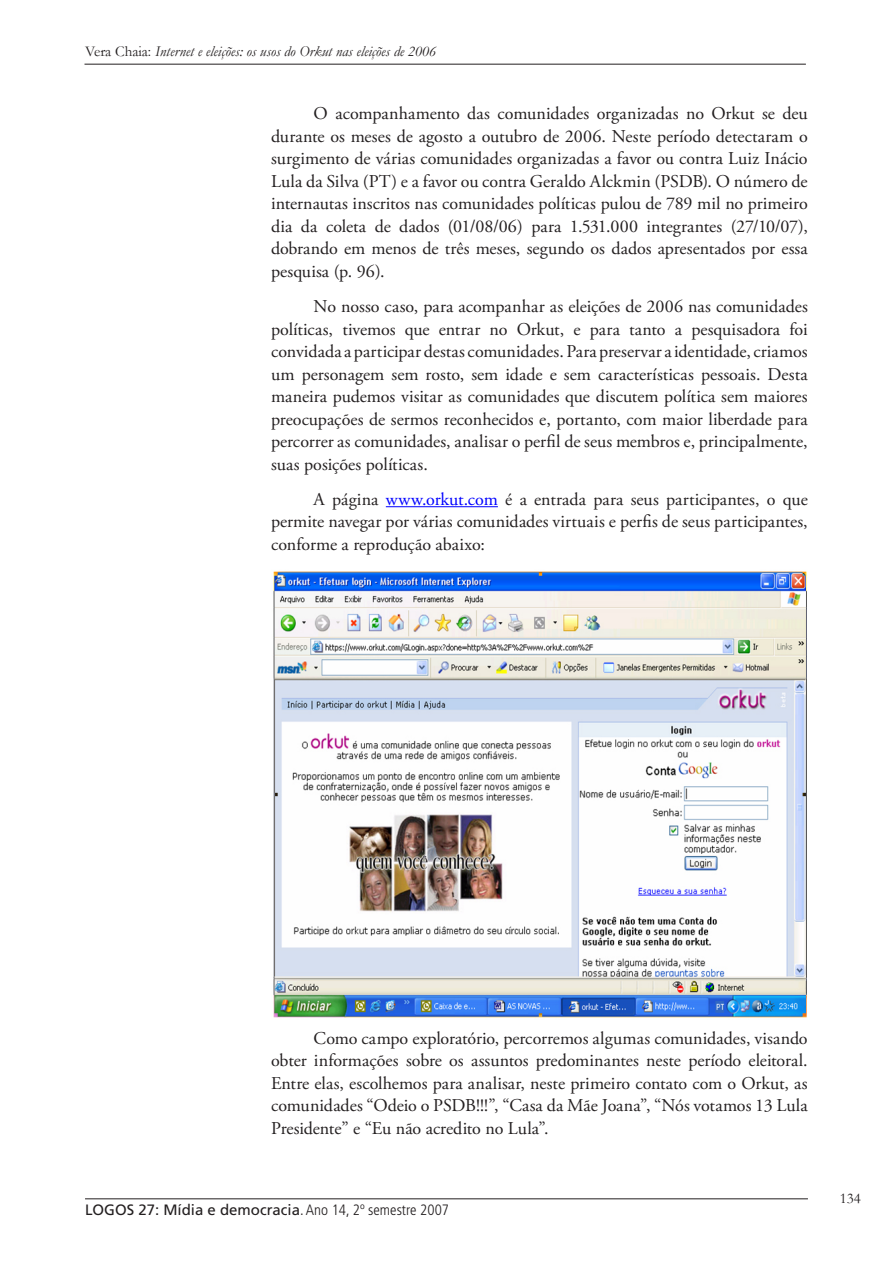
<style>
.page{position:relative;width:893px;height:1263px;background:#fff}
.page>*{position:absolute;margin:0;border:0;box-sizing:border-box;transform-origin:0 0}
.TEXTO{font:18px/22.5px "Adobe Garamond Pro";color:#231f20;text-align:justify}
.t1{font:italic 15px "Garamond";color:#231f20}
.t2{font:15px "Frutiger";color:#231f20}
.t3{font:15px "Garamond";color:#231f20}
.s1{font-style:normal}
.s2{color:#00f}
.s3{font-weight:300;font-stretch:condensed}
</style>
<div class="page">
<hr style="left:84px;top:64px;width:722px;height:1px;background:#231f20">
<hr style="left:85px;top:1198px;width:723px;height:1px;background:#231f20">
<hr style="left:386px;top:506px;width:112px;height:1px;background:#00f">
<img style="left:273px;top:571px;width:534px;height:447px">
<p class="t1" style="left:85px;top:41px;width:353px"><span class="s1">Vera Chaia:</span> Internet e eleições: os usos do Orkut nas eleições de 2006</p>
<p class="TEXTO" style="left:271px;top:103px;width:538px;text-indent:43px">O acompanhamento das comunidades organizadas no Orkut se deu durante os meses de agosto a outubro de 2006. Neste período detectaram o surgimento de várias comunidades organizadas a favor ou contra Luiz Inácio Lula da Silva (PT) e a favor ou contra Geraldo Alckmin (PSDB). O número de internautas inscritos nas comunidades políticas pulou de 789 mil no primeiro dia da coleta de dados (01/08/06) para 1.531.000 integrantes (27/10/07), dobrando em menos de três meses, segundo os dados apresentados por essa pesquisa (p. 96).</p>
<p class="TEXTO" style="left:271px;top:296px;width:538px;text-indent:43px">No nosso caso, para acompanhar as eleições de 2006 nas comunidades políticas, tivemos que entrar no Orkut, e para tanto a pesquisadora foi convidada a participar destas comunidades. Para preservar a identidade, criamos um personagem sem rosto, sem idade e sem características pessoais. Desta maneira pudemos visitar as comunidades que discutem política sem maiores preocupações de sermos reconhecidos e, portanto, com maior liberdade para percorrer as comunidades, analisar o perfil de seus membros e, principalmente, suas posições políticas.</p>
<p class="TEXTO" style="left:271px;top:489px;width:538px;text-indent:43px">A página <span class="s2">www.orkut.com</span> é a entrada para seus participantes, o que permite navegar por várias comunidades virtuais e perfis de seus participantes, conforme a reprodução abaixo:</p>
<p class="TEXTO" style="left:271px;top:1027px;width:538px;text-indent:43px">Como campo exploratório, percorremos algumas comunidades, visando obter informações sobre os assuntos predominantes neste período eleitoral.<br>Entre elas, escolhemos para analisar, neste primeiro contato com o Orkut, as comunidades “Odeio o PSDB!!!”, “Casa da Mãe Joana”, “Nós votamos 13 Lula Presidente” e “Eu não acredito no Lula”.</p>
<p class="t2" style="left:85px;top:1201px;width:366px">LOGOS 27: Mídia e democracia<span class="s3">. Ano 14, 2º semestre 2007</span></p>
<p class="t3" style="left:840px;top:1188px;width:23px">134</p>
</div>
